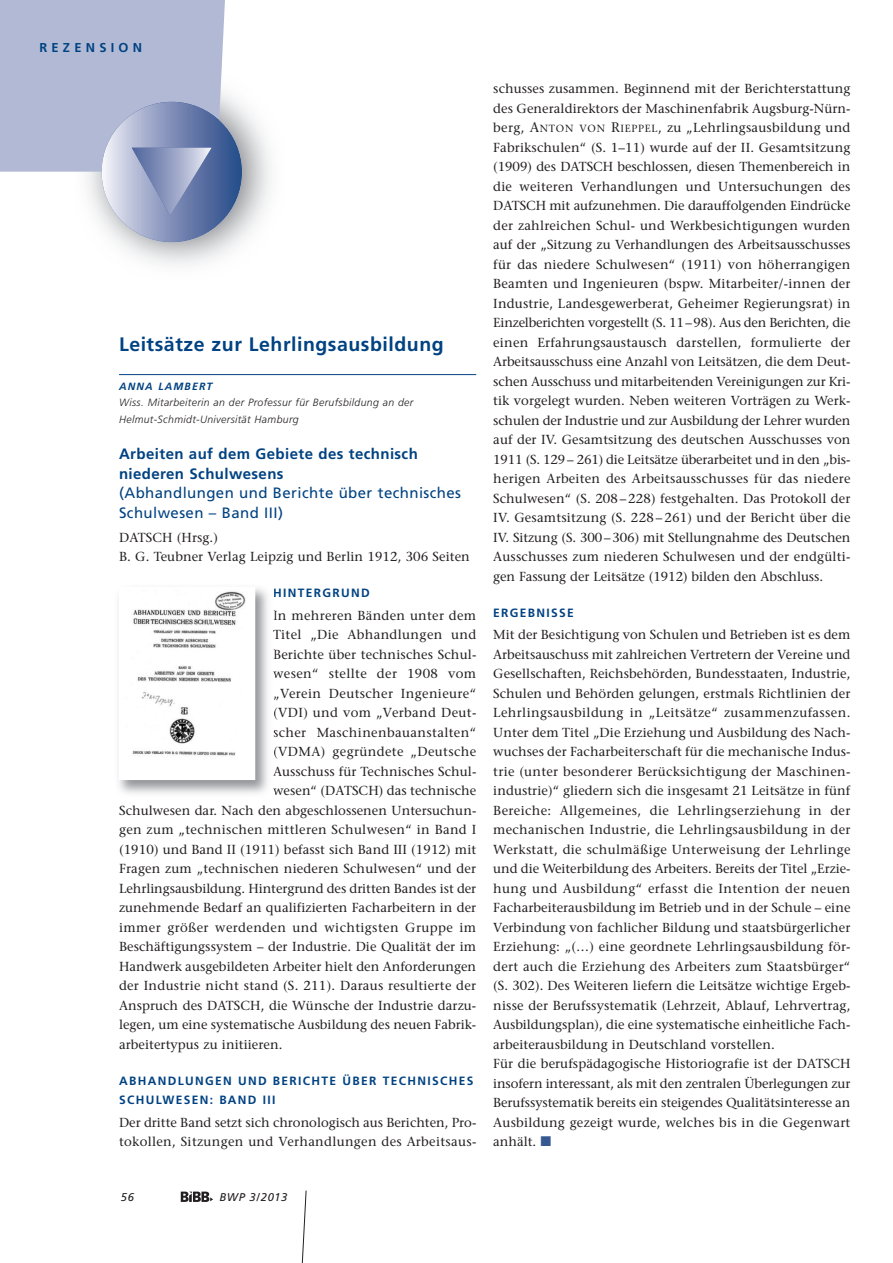
<style>
.page{position:relative;width:893px;height:1263px;background:#fff}
.page>*{position:absolute;margin:0;border:0;box-sizing:border-box;transform-origin:0 0}
.t1{font:700 19.5px "Frutiger";letter-spacing:.025em;color:#004282}
.t2{font:15px/19.5px "Frutiger";letter-spacing:.025em;color:#004282}
.t3{font:700 15px/19.5px "Frutiger";letter-spacing:.025em;color:#004282}
.t4{font:13.05px/19.5px "Stone Serif";letter-spacing:.005em;color:#231f20}
.t5{font:13.05px "Stone Serif";letter-spacing:.03em;color:#231f20}
.t6{font:13.05px "Stone Serif";letter-spacing:.025em;color:#231f20}
.t7{font:700 12.9px "Frutiger";letter-spacing:.33em;color:#004282}
.t8{font:700 12px/19.5px "Frutiger";letter-spacing:.11em;color:#004282}
.t9{font:italic 11.25px "Frutiger";letter-spacing:.055em;color:#231f20}
.t10{font:italic 300 10.5px/16.5px "Frutiger";letter-spacing:.035em;color:#231f20}
.t11{font:italic 700 10.5px "Frutiger";letter-spacing:.11em;color:#004282}
.s1{font-size:13.8px}
.s2{font-size:10.35px}
</style>
<div class="page">
<svg style="left:301px;top:1190px;width:6px;height:73px"></svg>
<img style="left:180px;top:1192px;width:33px;height:10px">
<hr style="left:119px;top:374px;width:357px;height:1px;background:#004282">
<img style="left:97px;top:93px;width:174px;height:172px">
<svg style="left:102px;top:102px;width:140px;height:140px;background:#657baa"></svg>
<svg style="left:0;top:0;width:225px;height:216px;background:#b0b8d3"></svg>
<img style="left:118px;top:588px;width:156px;height:206px">
<img style="left:121px;top:589px;width:132px;height:189px">
<p class="t7" style="left:39px;top:42px;width:104px">REZENSION</p>
<h1 class="t1" style="left:119px;top:336px;width:326px">Leitsätze zur Lehrlingsausbildung</h1>
<p class="t11" style="left:119px;top:382px;width:95px">ANNA LAMBERT</p>
<p class="t10" style="left:119px;top:395px;width:296px">Wiss. Mitarbeiterin an der Professur für Berufsbildung an der<br>Helmut-Schmidt-Universität Hamburg</p>
<p class="t3" style="left:119px;top:445px;width:300px">Arbeiten auf dem Gebiete des technisch niederen Schulwesens</p>
<p class="t2" style="left:119px;top:484px;width:343px">(Abhandlungen und Berichte über technisches<br>Schulwesen – Band III)</p>
<p class="t4" style="left:119px;top:529px;width:352px">DATSCH (Hrsg.)<br>B. G. Teubner Verlag Leipzig und Berlin 1912, 306 Seiten</p>
<p class="t8" style="left:273px;top:584px;width:98px">HINTERGRUND</p>
<p class="t6" style="left:273px;top:610px;width:205px">In mehreren Bänden unter dem</p>
<p class="t5" style="left:273px;top:629px;width:205px">Titel „Die Abhandlungen und</p>
<p class="t4" style="left:273px;top:646px;width:205px">Berichte über technisches Schul-</p>
<p class="t5" style="left:273px;top:668px;width:205px">wesen“ stellte der 1908 vom</p>
<p class="t5" style="left:273px;top:688px;width:205px">„Verein Deutscher Ingenieure“</p>
<p class="t5" style="left:273px;top:707px;width:205px">(VDI) und vom „Verband Deut-</p>
<p class="t5" style="left:273px;top:727px;width:205px">scher Maschinenbauanstalten“</p>
<p class="t5" style="left:273px;top:746px;width:205px">(VDMA) gegründete „Deutsche</p>
<p class="t4" style="left:273px;top:763px;width:205px">Ausschuss für Technisches Schul-</p>
<p class="t4" style="left:273px;top:782px;width:205px">wesen“ (DATSCH) das technische</p>
<p class="t4" style="left:119px;top:802px;width:359px">Schulwesen dar. Nach den abgeschlossenen Untersuchun-</p>
<p class="t6" style="left:119px;top:824px;width:359px">gen zum „technischen mittleren Schulwesen“ in Band I</p>
<p class="t4" style="left:119px;top:841px;width:359px">(1910) und Band II (1911) befasst sich Band III (1912) mit</p>
<p class="t4" style="left:119px;top:860px;width:359px">Fragen zum „technischen niederen Schulwesen“ und der</p>
<p class="t4" style="left:119px;top:880px;width:359px">Lehrlingsausbildung. Hintergrund des dritten Bandes ist der</p>
<p class="t4" style="left:119px;top:899px;width:359px">zunehmende Bedarf an qualifizierten Facharbeitern in der</p>
<p class="t5" style="left:119px;top:922px;width:359px">immer größer werdenden und wichtigsten Gruppe im</p>
<p class="t4" style="left:119px;top:938px;width:359px">Beschäftigungssystem – der Industrie. Die Qualität der im</p>
<p class="t4" style="left:119px;top:958px;width:359px">Handwerk ausgebildeten Arbeiter hielt den Anforderungen</p>
<p class="t4" style="left:119px;top:977px;width:359px">der Industrie nicht stand (S. 211). Daraus resultierte der</p>
<p class="t4" style="left:119px;top:997px;width:359px">Anspruch des DATSCH, die Wünsche der Industrie darzu-</p>
<p class="t4" style="left:119px;top:1016px;width:359px">legen, um eine systematische Ausbildung des neuen Fabrik-</p>
<p class="t4" style="left:119px;top:1036px;width:165px">arbeitertypus zu initiieren.</p>
<p class="t8" style="left:119px;top:1072px;width:356px">ABHANDLUNGEN UND BERICHTE ÜBER TECHNISCHES<br>SCHULWESEN: BAND III</p>
<p class="t4" style="left:119px;top:1114px;width:359px">Der dritte Band setzt sich chronologisch aus Berichten, Pro&shy;tokollen, Sitzungen und Verhandlungen des Arbeitsaus-</p>
<p class="t4" style="left:493px;top:80px;width:359px;text-align:justify">schusses zusammen. Beginnend mit der Berichterstattung des Generaldirektors der Maschinenfabrik Augsburg-Nürn&shy;berg, <span class="s1">A</span><span class="s2">NTON VON</span> <span class="s1">R</span><span class="s2">IEPPEL</span>, zu „Lehrlingsausbildung und Fabrikschulen“ (S. 1–11) wurde auf der II. Gesamtsitzung (1909) des DATSCH beschlossen, diesen Themenbereich in die weiteren Verhandlungen und Untersuchungen des DATSCH mit aufzunehmen. Die darauffolgenden Eindrücke der zahlreichen Schul- und Werkbesichtigungen wurden auf der „Sitzung zu Verhandlungen des Arbeitsausschusses für das niedere Schulwesen“ (1911) von höherrangigen Beamten und Ingenieuren (bspw. Mitarbeiter/-innen der Industrie, Landesgewerberat, Geheimer Regierungsrat) in Einzelberichten vorgestellt (S. 11–98). Aus den Berichten, die einen Erfahrungsaustausch darstellen, formulierte der Arbeitsausschuss eine Anzahl von Leitsätzen, die dem Deut&shy;schen Ausschuss und mitarbeitenden Vereinigungen zur Kri&shy;tik vorgelegt wurden. Neben weiteren Vorträgen zu Werk&shy;schulen der Industrie und zur Ausbildung der Lehrer wurden auf der IV. Gesamtsitzung des deutschen Ausschusses von 1911 (S. 129– 261) die Leitsätze überarbeitet und in den „bis&shy;herigen Arbeiten des Arbeitsausschusses für das niedere Schulwesen“ (S. 208 – 228) festgehalten. Das Protokoll der IV. Gesamtsitzung (S. 228 – 261) und der Bericht über die IV. Sitzung (S. 300–306) mit Stellungnahme des Deutschen Ausschusses zum niederen Schulwesen und der endgülti&shy;gen Fassung der Leitsätze (1912) bilden den Abschluss.</p>
<p class="t8" style="left:493px;top:604px;width:82px">ERGEBNISSE</p>
<p class="t4" style="left:493px;top:626px;width:359px">Mit der Besichtigung von Schulen und Betrieben ist es dem Arbeitsauschuss mit zahlreichen Vertretern der Vereine und Gesellschaften, Reichsbehörden, Bundesstaaten, Industrie, Schulen und Behörden gelungen, erstmals Richtlinien der Lehrlingsausbildung in „Leitsätze“ zusammenzufassen.<br>Unter dem Titel „Die Erziehung und Ausbildung des Nach&shy;wuchses der Facharbeiterschaft für die mechanische Indus&shy;trie (unter besonderer Berücksichtigung der Maschinen&shy;industrie)“ gliedern sich die insgesamt 21 Leitsätze in fünf Bereiche: Allgemeines, die Lehrlingserziehung in der mechanischen Industrie, die Lehrlingsausbildung in der Werkstatt, die schulmäßige Unterweisung der Lehrlinge und die Weiterbildung des Arbeiters. Bereits der Titel „Erzie&shy;hung und Ausbildung“ erfasst die Intention der neuen Facharbeiterausbildung im Betrieb und in der Schule – eine Verbindung von fachlicher Bildung und staatsbürgerlicher Erziehung: „(…) eine geordnete Lehrlingsausbildung för&shy;dert auch die Erziehung des Arbeiters zum Staatsbürger“ (S. 302). Des Weiteren liefern die Leitsätze wichtige Ergeb&shy;nisse der Berufssystematik (Lehrzeit, Ablauf, Lehrvertrag, Ausbildungsplan), die eine systematische einheitliche Fach&shy;arbeiterausbildung in Deutschland vorstellen.<br>Für die berufspädagogische Historiografie ist der DATSCH insofern interessant, als mit den zentralen Überlegungen zur Berufssystematik bereits ein steigendes Qualitätsinteresse an Ausbildung gezeigt wurde, welches bis in die Gegenwart anhält.</p>
<p class="t9" style="left:121px;top:1192px;width:15px">56</p>
<p class="t9" style="left:219px;top:1192px;width:70px">BWP 3/2013</p>
</div>
